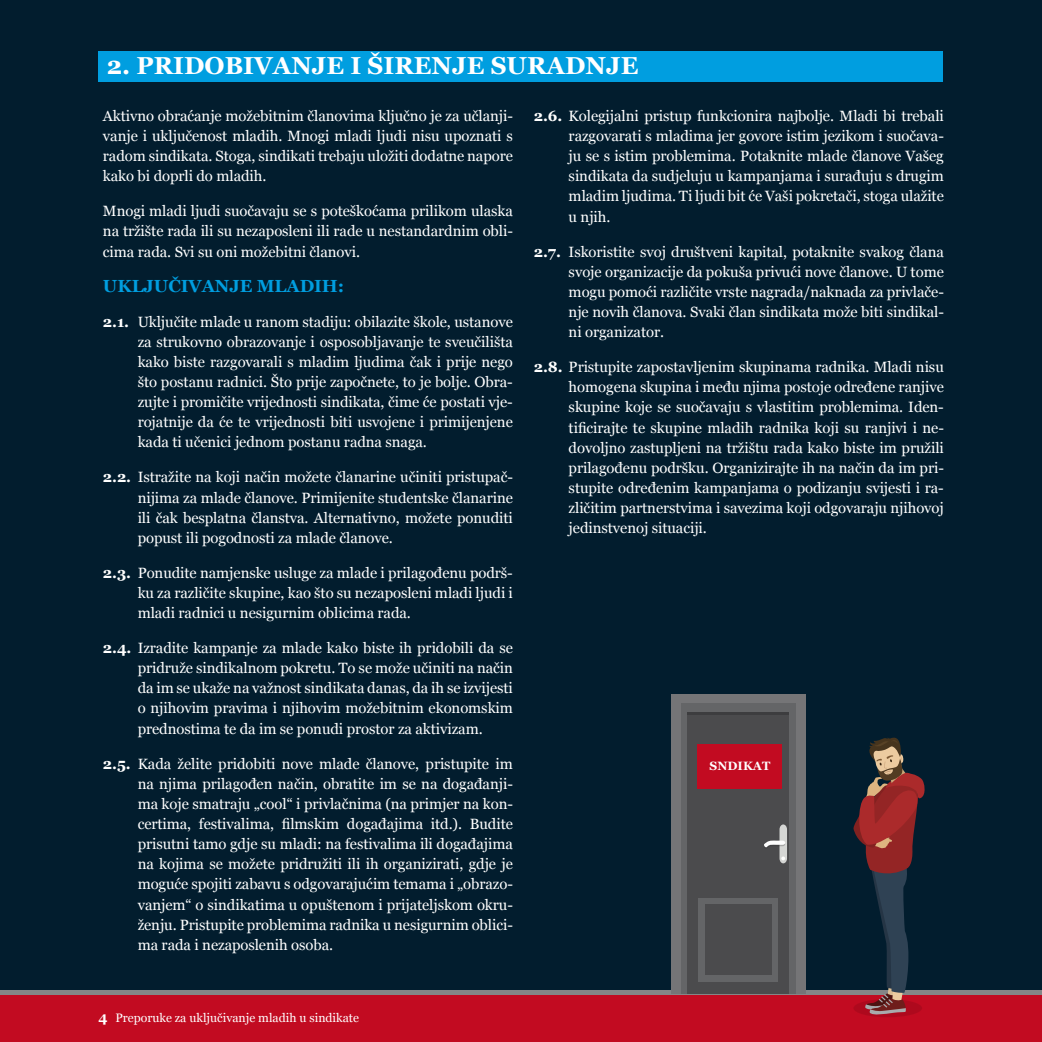
<style>
.page{position:relative;width:1042px;height:1042px;background:#021d2e}
.page>*{position:absolute;margin:0;border:0;box-sizing:border-box;transform-origin:0 0}
.t1{font:700 24.5px "Georgia";color:#fff}
.t2{font:700 17.5px "Georgia";letter-spacing:-.005em;color:#009ee0}
.t3{font:14.88px/20.1px "Georgia";letter-spacing:-.005em;color:#fff;text-align:justify}
.t4{font:12.25px "Georgia";color:#fff}
.t5{font:700 12.08px "Georgia";color:#fff}
.s1{font-weight:700}
.s2{font-weight:700;font-size:14px}
</style>
<div class="page">
<div style="left:98px;top:52px;width:844px;height:30px;background:#009ee0"></div>
<div style="left:0;top:994px;width:1042px;height:48px;background:#c20b21"></div>
<hr style="left:0;top:990px;width:1042px;height:4px;background:#848687">
<div style="left:671px;top:694px;width:134px;height:300px;background:#757577"></div>
<div style="left:681px;top:703px;width:114px;height:291px;background:#646567"></div>
<div style="left:687px;top:712px;width:102px;height:282px;background:#4b4b4d"></div>
<div style="left:699px;top:898px;width:79px;height:83px;background:#646567"></div>
<div style="left:705px;top:904px;width:66px;height:71px;background:#4b4b4d"></div>
<hr style="left:687px;top:712px;width:102px;height:3px;background:#000">
<svg style="left:764px;top:824px;width:23px;height:39px"></svg>
<div style="left:853px;top:999px;width:69px;height:18px;background:#ae091d;border-radius:50%"></div>
<svg style="left:853px;top:737px;width:73px;height:279px"></svg>
<div style="left:697px;top:744px;width:84px;height:44px;background:#c20b21"></div>
<h1 class="t1" style="left:107px;top:47px;width:533px">2. PRIDOBIVANJE I ŠIRENJE SURADNJE</h1>
<p class="t3" style="left:103px;top:105px;width:411px">Aktivno obraćanje možebitnim članovima ključno je za učlanji&shy;vanje i uključenost mladih. Mnogi mladi ljudi nisu upoznati s radom sindikata. Stoga, sindikati trebaju uložiti dodatne napore kako bi doprli do mladih.</p>
<p class="t3" style="left:103px;top:200px;width:411px">Mnogi mladi ljudi suočavaju se s poteškoćama prilikom ulaska na tržište rada ili su nezaposleni ili rade u nestandardnim obli&shy;cima rada. Svi su oni možebitni članovi.</p>
<p class="t2" style="left:103px;top:272px;width:243px">UKLJUČIVANJE MLADIH:</p>
<p class="t3" style="left:138px;top:311px;width:377px;text-indent:-35px"><span class="s1">2.1.</span> Uključite mlade u ranom stadiju: obilazite škole, ustanove za strukovno obrazovanje i osposobljavanje te sveučilišta kako biste razgovarali s mladim ljudima čak i prije nego što postanu radnici. Što prije započnete, to je bolje. Obra&shy;zujte i promičite vrijednosti sindikata, čime će postati vje&shy;rojatnije da će te vrijednosti biti usvojene i primijenjene kada ti učenici jednom postanu radna snaga.</p>
<p class="t3" style="left:138px;top:466px;width:377px;text-indent:-35px"><span class="s1">2.2.</span> Istražite na koji način možete članarine učiniti pristupač&shy;nijima za mlade članove. Primijenite studentske članarine ili čak besplatna članstva. Alternativno, možete ponuditi popust ili pogodnosti za mlade članove.</p>
<p class="t3" style="left:138px;top:562px;width:377px;text-indent:-35px"><span class="s1">2.3.</span> Ponudite namjenske usluge za mlade i prilagođenu podrš&shy;ku za različite skupine, kao što su nezaposleni mladi ljudi i mladi radnici u nesigurnim oblicima rada.</p>
<p class="t3" style="left:138px;top:637px;width:377px;text-indent:-35px"><span class="s1">2.4.</span> Izradite kampanje za mlade kako biste ih pridobili da se pridruže sindikalnom pokretu. To se može učiniti na način da im se ukaže na važnost sindikata danas, da ih se izvijesti o njihovim pravima i njihovim možebitnim ekonomskim prednostima te da im se ponudi prostor za aktivizam.</p>
<p class="t3" style="left:138px;top:753px;width:377px;text-indent:-35px"><span class="s1">2.5.</span> Kada želite pridobiti nove mlade članove, pristupite im na njima prilagođen način, obratite im se na događanji&shy;ma koje smatraju „cool“ i privlačnima (na primjer na kon&shy;certima, festivalima, filmskim događajima itd.). Budite prisutni tamo gdje su mladi: na festivalima ili događajima na kojima se možete pridružiti ili ih organizirati, gdje je moguće spojiti zabavu s odgovarajućim temama i „obrazo&shy;vanjem“ o sindikatima u opuštenom i prijateljskom okru&shy;ženju. Pristupite problemima radnika u nesigurnim oblici&shy;ma rada i nezaposlenih osoba.</p>
<p class="t3" style="left:569px;top:105px;width:377px;text-indent:-35px"><span class="s1">2.6.</span> Kolegijalni pristup funkcionira najbolje. Mladi bi trebali razgovarati s mladima jer govore istim jezikom i suočava&shy;ju se s istim problemima. Potaknite mlade članove Vašeg sindikata da sudjeluju u kampanjama i surađuju s drugim mladim ljudima. Ti ljudi bit će Vaši pokretači, stoga ulažite u njih.</p>
<p class="t3" style="left:569px;top:241px;width:377px;text-indent:-35px"><span class="s1">2.7.</span> Iskoristite svoj društveni kapital, potaknite svakog člana svoje organizacije da pokuša privući nove članove. U tome mogu pomoći različite vrste nagrada/naknada za privlače&shy;nje novih članova. Svaki član sindikata može biti sindikal&shy;ni organizator.</p>
<p class="t3" style="left:569px;top:356px;width:377px;text-indent:-35px"><span class="s1">2.8.</span> Pristupite zapostavljenim skupinama radnika. Mladi nisu homogena skupina i među njima postoje određene ranjive skupine koje se suočavaju s vlastitim problemima. Iden&shy;tificirajte te skupine mladih radnika koji su ranjivi i ne&shy;dovoljno zastupljeni na tržištu rada kako biste im pružili prilagođenu podršku. Organizirajte ih na način da im pri&shy;stupite određenim kampanjama o podizanju svijesti i ra&shy;zličitim partnerstvima i savezima koji odgovaraju njihovoj jedinstvenoj situaciji.</p>
<p class="t5" style="left:709px;top:757px;width:62px">SNDIKAT</p>
<p class="t4" style="left:98px;top:1008px;width:262px"><span class="s2">4</span> Preporuke za uključivanje mladih u sindikate</p>
</div>
